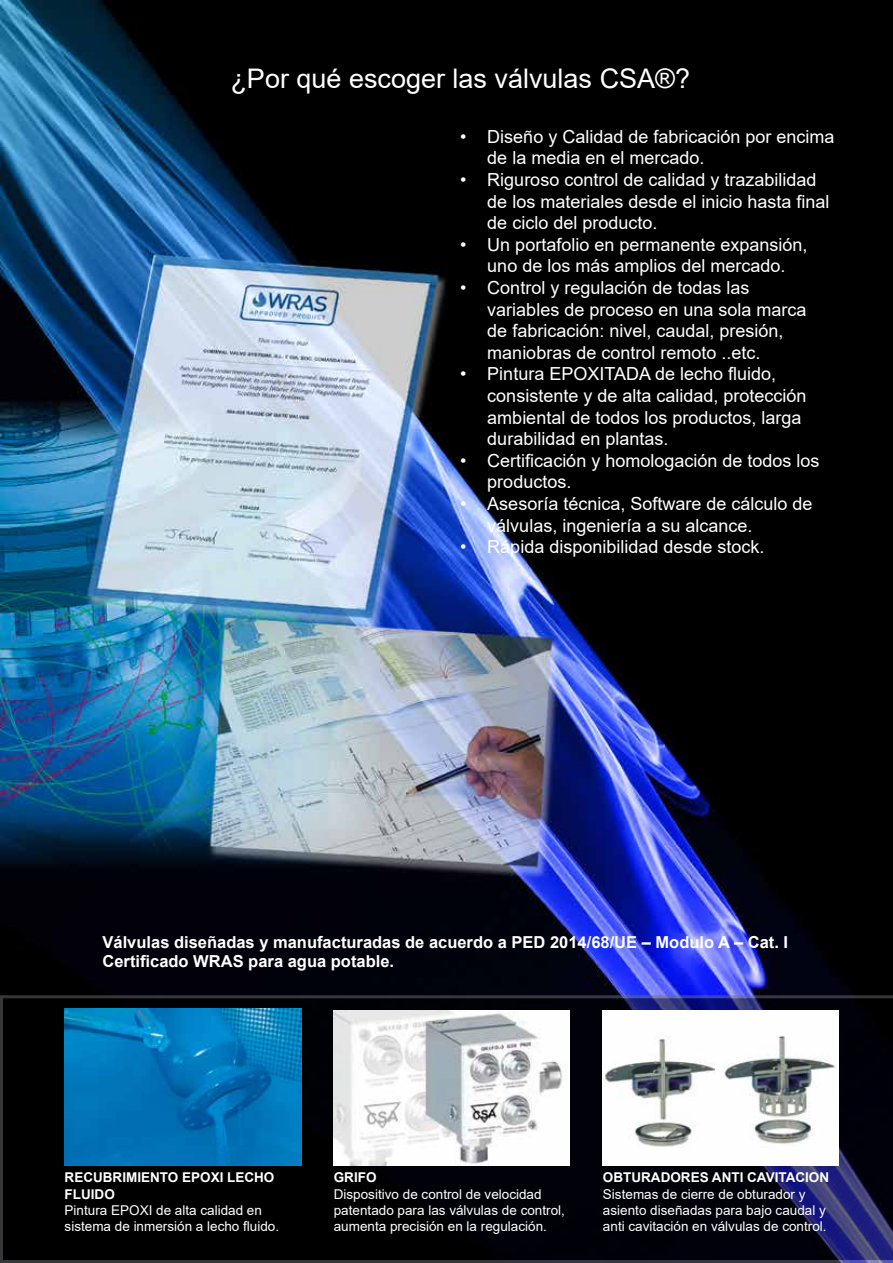
<style>
.page{position:relative;width:893px;height:1263px;background:#fff}
.page>*{position:absolute;margin:0;border:0;box-sizing:border-box;transform-origin:0 0}
.t1{font:27px "Arial";color:#fff}
.t2{font:18px/21.6px "Arial";color:#fff}
.t3{font:700 16.5px/19.8px "Arial";color:#fff}
.t4{font:13.5px/16.2px "Arial";color:#fff}
.t5{font:700 13.5px/16.2px "Arial";color:#fff}
</style>
<div class="page">
<img style="left:0;top:0;width:893px;height:995px">
<svg style="left:0;top:995px;width:893px;height:268px;background:#070913"></svg>
<img style="left:65px;top:1009px;width:237px;height:156px">
<img style="left:334px;top:1010px;width:235px;height:155px">
<img style="left:603px;top:1010px;width:235px;height:155px">
<h1 class="t1" style="left:230px;top:60px;width:461px">¿Por qué escoger las válvulas CSA®?</h1>
<p class="t2" style="left:487px;top:126px;width:349px;text-indent:-27px">• Diseño y Calidad de fabricación por encima de la media en el mercado.</p>
<p class="t2" style="left:487px;top:169px;width:344px;text-indent:-27px">• Riguroso control de calidad y trazabilidad de los materiales desde el inicio hasta final de ciclo del producto.</p>
<p class="t2" style="left:460px;top:234px;width:349px;text-align:center">• Un portafolio en permanente expansión, uno de los más amplios del mercado.</p>
<p class="t2" style="left:487px;top:277px;width:321px;text-indent:-27px">• Control y regulación de todas las variables de proceso en una sola marca de fabricación: nivel, caudal, presión, maniobras de control remoto ..etc.</p>
<p class="t2" style="left:487px;top:363px;width:321px;text-indent:-27px">• Pintura EPOXITADA de lecho fluido, consistente y de alta calidad, protección ambiental de todos los productos, larga durabilidad en plantas.</p>
<p class="t2" style="left:487px;top:450px;width:334px;text-indent:-27px">• Certificación y homologación de todos los productos.</p>
<p class="t2" style="left:487px;top:493px;width:327px;text-indent:-27px">• Asesoría técnica, Software de cálculo de válvulas, ingeniería a su alcance.</p>
<p class="t2" style="left:460px;top:536px;width:306px">• Rápida disponibilidad desde stock.</p>
<p class="t3" style="left:103px;top:932px;width:687px">Válvulas diseñadas y manufacturadas de acuerdo a PED 2014/68/UE – Modulo A – Cat. I<br>Certificado WRAS para agua potable.</p>
<p class="t5" style="left:65px;top:1170px;width:211px">RECUBRIMIENTO EPOXI LECHO<br>FLUIDO</p>
<p class="t4" style="left:65px;top:1202px;width:216px">Pintura EPOXI de alta calidad en sistema de inmersión a lecho fluido.</p>
<p class="t5" style="left:334px;top:1170px;width:44px">GRIFO</p>
<p class="t4" style="left:334px;top:1186px;width:233px">Dispositivo de control de velocidad patentado para las válvulas de control, aumenta precisión en la regulación.</p>
<p class="t5" style="left:603px;top:1170px;width:228px">OBTURADORES ANTI CAVITACION</p>
<p class="t4" style="left:603px;top:1186px;width:225px">Sistemas de cierre de obturador y asiento diseñadas para bajo caudal y anti cavitación en válvulas de control.</p>
</div>
